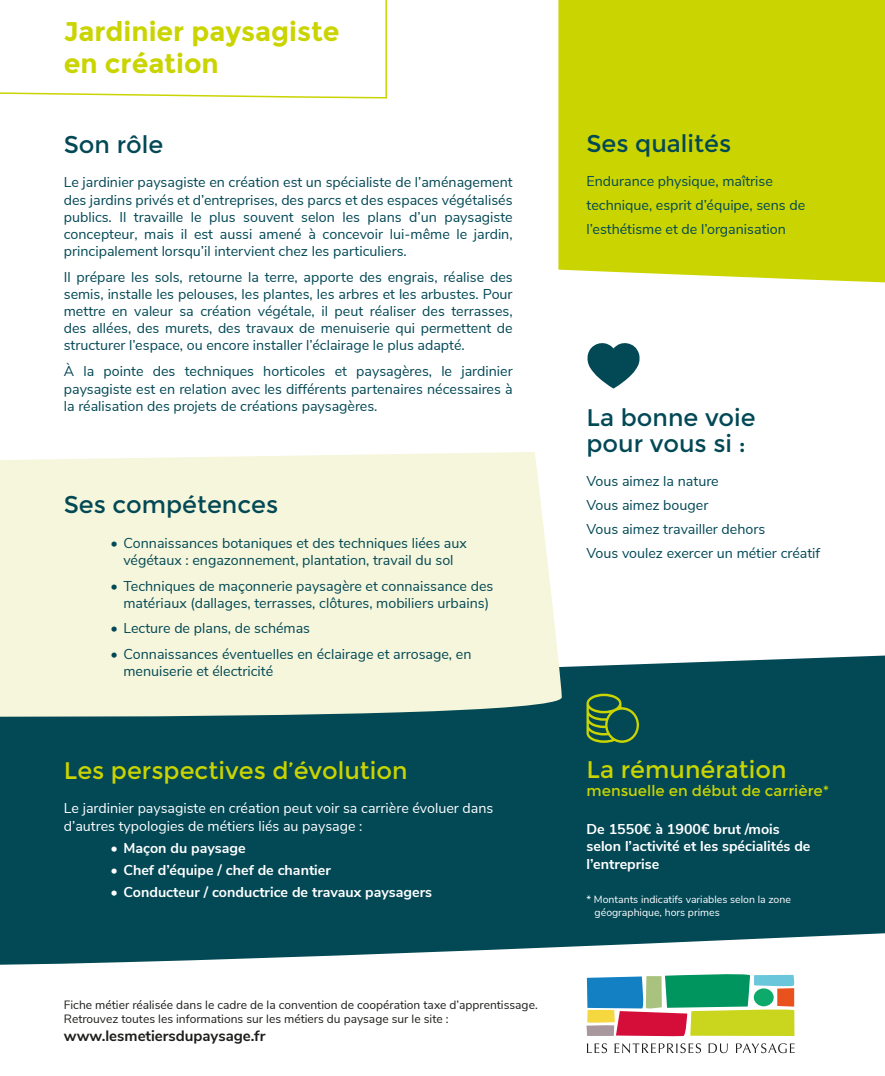
<style>
.page{position:relative;width:885px;height:1076px;background:#fff}
.page>*{position:absolute;margin:0;border:0;box-sizing:border-box;transform-origin:0 0}
.t1{font:700 27px/32.4px "Montserrat";color:#cad400}
.t2{font:24px/25.5px "Montserrat";color:#024855}
.t3{font:24px "Montserrat";color:#cad400}
.t4{font:15px "Montserrat";color:#cad400}
.t5{font:700 15px "Nunito Sans";color:#1d1d1b}
.t6{font:14.25px/17.1px "Nunito Sans";color:#024855;text-align:justify}
.t7{font:700 14.25px/17.5px "Nunito Sans";color:#fff}
.t8{font:14.25px/18px "Nunito Sans";color:#fff}
.t9{font:12px/14.4px "Nunito Sans";color:#1d1d1b}
.t10{font:10.5px/13px "Nunito Sans";color:#fff}
</style>
<div class="page">
<div style="left:558px;top:0;width:326px;height:283px;background:#cad400"></div>
<svg style="left:0;top:0;width:387px;height:99px"></svg>
<div style="left:0;top:655px;width:884px;height:310px;background:#024855"></div>
<div style="left:0;top:452px;width:562px;height:266px;background:#f5f6db"></div>
<svg style="left:587px;top:1043px;width:20px;height:10px"></svg>
<svg style="left:614px;top:1043px;width:87px;height:10px"></svg>
<svg style="left:708px;top:1043px;width:19px;height:10px"></svg>
<svg style="left:735px;top:1043px;width:59px;height:10px"></svg>
<svg style="left:586px;top:974px;width:209px;height:62px;background:#8ca378"></svg>
<div style="left:753px;top:988px;width:20px;height:18px;background:#0daa6b;border-radius:50%"></div>
<svg style="left:587px;top:343px;width:52px;height:45px"></svg>
<svg style="left:586px;top:694px;width:53px;height:49px;background:#376d3e"></svg>
<h1 class="t1" style="left:64px;top:15px;width:277px">Jardinier paysagiste en création</h1>
<h2 class="t2" style="left:64px;top:132px;width:101px">Son rôle</h2>
<p class="t6" style="left:64px;top:173px;width:450px">Le jardinier paysagiste en création est un spécialiste de l’aménagement des jardins privés et d’entreprises, des parcs et des espaces végétalisés publics. Il travaille le plus souvent selon les plans d’un paysagiste concepteur, mais il est aussi amené à concevoir lui-même le jardin, principalement lorsqu’il intervient chez les particuliers.</p>
<p class="t6" style="left:64px;top:268px;width:450px">Il prépare les sols, retourne la terre, apporte des engrais, réalise des semis, installe les pelouses, les plantes, les arbres et les arbustes. Pour mettre en valeur sa création végétale, il peut réaliser des terrasses, des allées, des murets, des travaux de menuiserie qui permettent de structurer l’espace, ou encore installer l’éclairage le plus adapté.</p>
<p class="t6" style="left:64px;top:362px;width:450px">À la pointe des techniques horticoles et paysagères, le jardinier paysagiste est en relation avec les différents partenaires nécessaires à la réalisation des projets de créations paysagères.</p>
<h2 class="t2" style="left:64px;top:492px;width:216px">Ses compétences</h2>
<p class="t6" style="left:111px;top:533px;width:358px;text-align:center">• Connaissances botaniques et des techniques liées aux végétaux : engazonnement, plantation, travail du sol</p>
<p class="t6" style="left:111px;top:576px;width:384px;text-align:center">• Techniques de maçonnerie paysagère et connaissance des matériaux (dallages, terrasses, clôtures, mobiliers urbains)</p>
<p class="t6" style="left:111px;top:619px;width:201px">• Lecture de plans, de schémas</p>
<p class="t6" style="left:123px;top:644px;width:349px;text-indent:-13px">• Connaissances éventuelles en éclairage et arrosage, en menuiserie et électricité</p>
<h2 class="t3" style="left:64px;top:756px;width:345px">Les perspectives d’évolution</h2>
<p class="t8" style="left:64px;top:798px;width:431px">Le jardinier paysagiste en création peut voir sa carrière évoluer dans d’autres typologies de métiers liés au paysage :</p>
<p class="t7" style="left:111px;top:838px;width:136px">• Maçon du paysage</p>
<p class="t7" style="left:111px;top:860px;width:222px">• Chef d’équipe / chef de chantier</p>
<p class="t7" style="left:111px;top:882px;width:323px">• Conducteur / conductrice de travaux paysagers</p>
<p class="t9" style="left:64px;top:997px;width:475px">Fiche métier réalisée dans le cadre de la convention de coopération taxe d’apprentissage.<br>Retrouvez toutes les informations sur les métiers du paysage sur le site :</p>
<p class="t5" style="left:64px;top:1025px;width:203px">www.lesmetiersdupaysage.fr</p>
<h2 class="t2" style="left:586px;top:131px;width:146px">Ses qualités</h2>
<p class="t6" style="left:586px;top:168px;width:220px;line-height:24px;text-align:left">Endurance physique, maîtrise technique, esprit d’équipe, sens de l’esthétisme et de l’organisation</p>
<h2 class="t2" style="left:586px;top:405px;width:171px">La bonne voie pour vous si :</h2>
<p class="t6" style="left:586px;top:468px;width:235px;line-height:24px;text-align:left">Vous aimez la nature<br>Vous aimez bouger<br>Vous aimez travailler dehors<br>Vous voulez exercer un métier créatif</p>
<h2 class="t3" style="left:586px;top:756px;width:201px">La rémunération</h2>
<p class="t4" style="left:586px;top:782px;width:244px">mensuelle en début de carrière*</p>
<p class="t7" style="left:586px;top:819px;width:225px">De 1550€ à 1900€ brut /mois selon l’activité et les spécialités de l’entreprise</p>
<p class="t10" style="left:594px;top:892px;width:198px;text-indent:-8px">* Montants indicatifs variables selon la zone géographique, hors primes</p>
</div>
